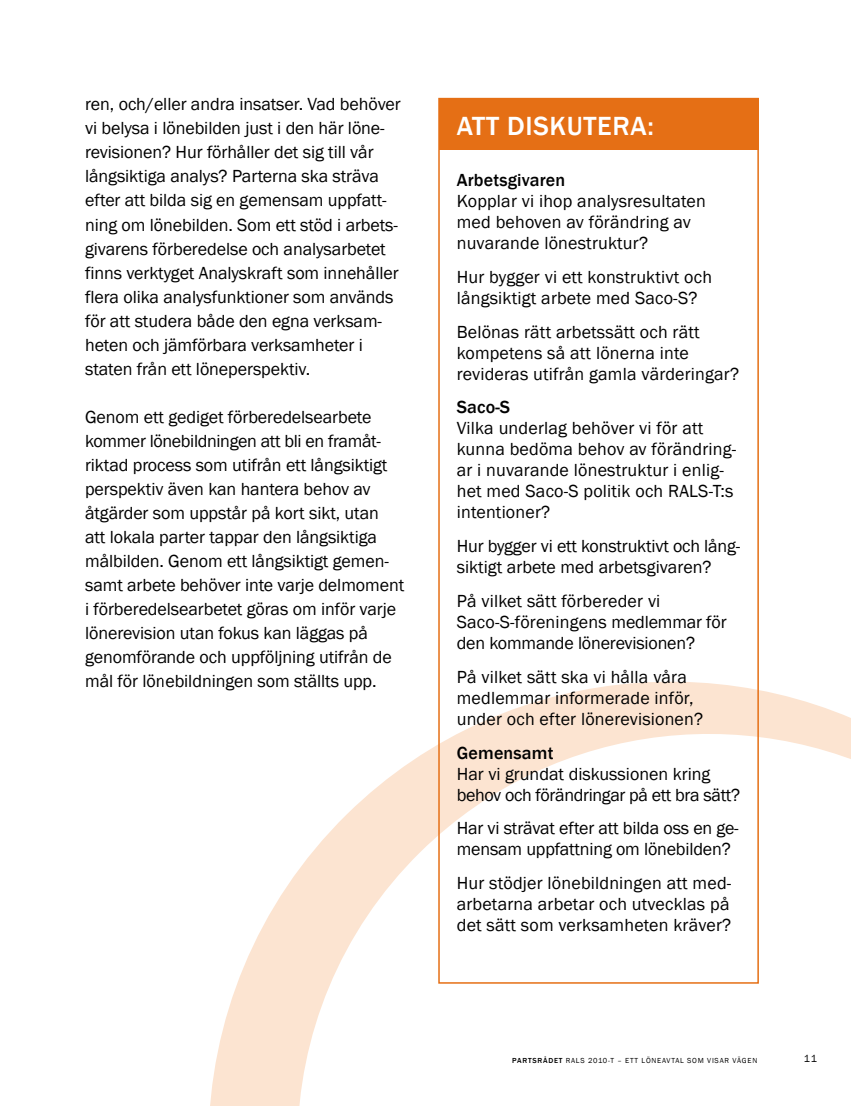
<style>
.page{position:relative;width:851px;height:1106px;background:#fff}
.page>*{position:absolute;margin:0;border:0;box-sizing:border-box;transform-origin:0 0}
.Fakta_rubrik{font:500 27px "Franklin Gothic";letter-spacing:.025em;color:#fff}
.part_område_brödtext{font:18px/24px "Franklin Gothic";letter-spacing:-.005em;color:#000}
.Fakta_brödtext{font:18px/21px "Franklin Gothic";letter-spacing:.01em;color:#000}
.Fakta_brödtext-2{font:18px/21px "Franklin Gothic";letter-spacing:-.01em;color:#000}
.Fakta_brödtext-3{font:18px/21px "Franklin Gothic";letter-spacing:-.02em;color:#000}
.Fakta_underrubrik{font:500 18px "Franklin Gothic";letter-spacing:.01em;color:#000}
.t1{font:10.5px "Franklin Gothic";color:#000}
.t2{font:7.5px "Franklin Gothic";letter-spacing:.1em;color:#000}
.s1{font-weight:500}
</style>
<div class="page">
<svg style="left:210px;top:639px;width:640px;height:467px"></svg>
<div style="left:439px;top:99px;width:319px;height:51px;background:#e56f15"></div>
<div style="left:438px;top:98px;width:320px;height:885px;border:2px solid #e56f15"></div>
<p class="part_område_brödtext" style="left:85px;top:93px;width:317px">ren, och/eller andra insatser. Vad behöver vi belysa i lönebilden just i den här löne&shy;revisionen? Hur förhåller det sig till vår långsiktiga analys? Parterna ska sträva efter att bilda sig en gemensam uppfatt&shy;ning om lönebilden. Som ett stöd i arbets&shy;givarens förberedelse och analysarbetet finns verktyget Analyskraft som innehåller flera olika analysfunktioner som används för att studera både den egna verksam&shy;heten och jämförbara verksamheter i staten från ett löneperspektiv.</p>
<p class="part_område_brödtext" style="left:85px;top:405px;width:320px">Genom ett gediget förberedelsearbete kommer lönebildningen att bli en framåt&shy;riktad process som utifrån ett långsiktigt perspektiv även kan hantera behov av åtgärder som uppstår på kort sikt, utan<br>att lokala parter tappar den långsiktiga målbilden. Genom ett långsiktigt gemen&shy;samt arbete behöver inte varje delmoment i förberedelsearbetet göras om inför varje lönerevision utan fokus kan läggas på genomförande och uppföljning utifrån de mål för lönebildningen som ställts upp.</p>
<p class="Fakta_rubrik" style="left:456px;top:110px;width:199px">ATT DISKUTERA:</p>
<p class="Fakta_underrubrik" style="left:456px;top:169px;width:110px">Arbetsgivaren</p>
<p class="Fakta_brödtext" style="left:456px;top:191px;width:250px">Kopplar vi ihop analysresultaten med behoven av förändring av nuvarande lönestruktur?</p>
<p class="Fakta_brödtext" style="left:456px;top:267px;width:257px">Hur bygger vi ett konstruktivt och långsiktigt arbete med Saco-S?</p>
<p class="Fakta_brödtext" style="left:456px;top:321px;width:284px">Belönas rätt arbetssätt och rätt kompetens så att lönerna inte revideras utifrån gamla värderingar?</p>
<p class="Fakta_underrubrik" style="left:456px;top:396px;width:55px">Saco-S</p>
<p class="Fakta_brödtext" style="left:456px;top:418px;width:281px">Vilka underlag behöver vi för att kunna bedöma behov av förändring&shy;ar i nuvarande lönestruktur i enlig&shy;het med Saco-S politik och RALS-T:s intentioner?</p>
<p class="Fakta_brödtext-2" style="left:456px;top:536px;width:285px">Hur bygger vi ett konstruktivt och lång&shy;siktigt arbete med arbetsgivaren?</p>
<p class="Fakta_brödtext-2" style="left:456px;top:591px;width:271px">På vilket sätt förbereder vi<br>Saco-S-föreningens medlemmar för den kommande lönerevisionen?</p>
<p class="Fakta_brödtext" style="left:456px;top:666px;width:248px">På vilket sätt ska vi hålla våra medlemmar informerade inför, under och efter lönerevisionen?</p>
<p class="Fakta_underrubrik" style="left:456px;top:741px;width:98px">Gemensamt</p>
<p class="Fakta_brödtext-3" style="left:456px;top:763px;width:285px">Har vi grundat diskussionen kring behov och förändringar på ett bra sätt?</p>
<p class="Fakta_brödtext-2" style="left:456px;top:818px;width:283px">Har vi strävat efter att bilda oss en ge&shy;mensam uppfattning om lönebilden?</p>
<p class="Fakta_brödtext" style="left:456px;top:873px;width:276px;text-align:justify">Hur stödjer lönebildningen att med&shy;arbetarna arbetar och utvecklas på det sätt som verksamheten kräver?</p>
<p class="t2" style="left:512px;top:1055px;width:246px"><span class="s1">PARTSRÅDET</span> RALS 2010-T – ETT LÖNEAVTAL SOM VISAR VÄGEN</p>
<p class="t1" style="left:803px;top:1052px;width:15px">11</p>
</div>
